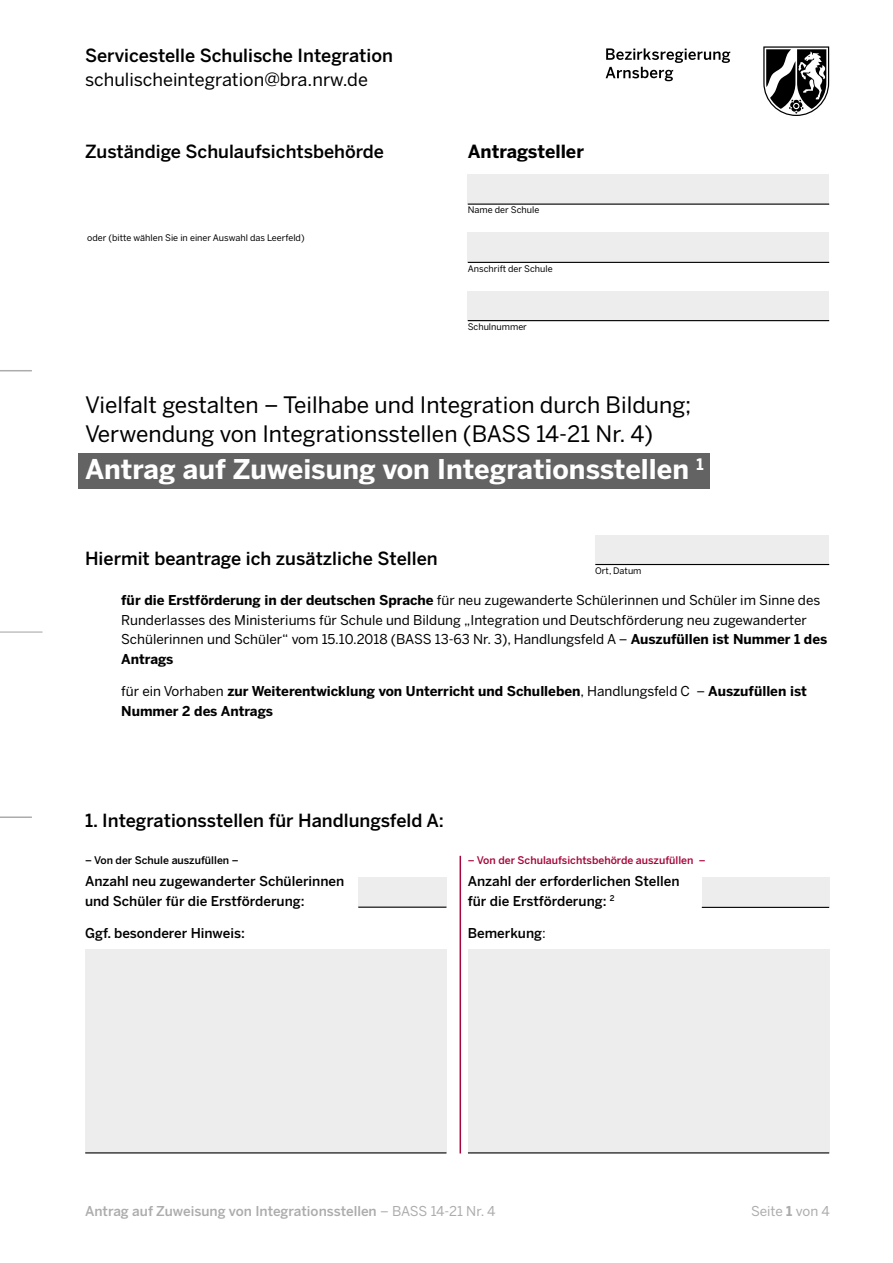
<style>
.page{position:relative;width:893px;height:1263px;background:#fff}
.page>*{position:absolute;margin:0;border:0;box-sizing:border-box;transform-origin:0 0}
.t1{font:700 27px "Benton Sans";color:#fff}
.t2{font:22.5px/28.5px "Benton Sans";color:#000}
.t3{font:500 18px "Benton Sans";color:#000}
.t4{font:18px "Benton Sans";color:#000}
.t5{font:700 18px "Benton Sans";color:#000}
.t6{font:13.5px/19.5px "Benton Sans";color:#000}
.t7{font:500 13.5px/19.5px "Benton Sans";color:#000}
.t8{font:700 13.5px/19.5px "Benton Sans";color:#000}
.t9{font:500 13.5px "Benton Sans";color:#acacac}
.t10{font:13.5px "Benton Sans";letter-spacing:-.005em;color:#acacac}
.t11{font:500 10.5px "Benton Sans";color:#a8063a}
.t12{font:500 10.5px "Benton Sans";color:#000}
.t13{font:9px "Benton Sans";color:#000}
.s1{font-weight:700}
.s2{font-weight:400}
</style>
<div class="page">
<hr style="left:0;top:631px;width:43px;height:2px;background:#acacac">
<hr style="left:0;top:370px;width:32px;height:1px;background:#acacac">
<hr style="left:0;top:816px;width:32px;height:2px;background:#acacac">
<svg style="left:606px;top:48px;width:124px;height:33px"></svg>
<svg style="left:763px;top:46px;width:66px;height:69px"></svg>
<div style="left:79px;top:454px;width:631px;height:35px;background:#646363"></div>
<div style="left:468px;top:174px;width:361px;height:30px;background:#ededed"></div>
<hr style="left:468px;top:204px;width:361px;height:1px;background:#000">
<div style="left:468px;top:233px;width:361px;height:29px;background:#ededed"></div>
<hr style="left:468px;top:262px;width:361px;height:1px;background:#000">
<div style="left:468px;top:291px;width:361px;height:30px;background:#ededed"></div>
<hr style="left:468px;top:320px;width:361px;height:1px;background:#000">
<div style="left:595px;top:535px;width:234px;height:29px;background:#ededed"></div>
<hr style="left:595px;top:564px;width:234px;height:1px;background:#000">
<div style="left:358px;top:877px;width:88px;height:30px;background:#ededed"></div>
<hr style="left:358px;top:907px;width:88px;height:1px;background:#000">
<div style="left:702px;top:878px;width:127px;height:29px;background:#ededed"></div>
<hr style="left:702px;top:907px;width:127px;height:1px;background:#000">
<div style="left:85px;top:949px;width:361px;height:203px;background:#ededed"></div>
<hr style="left:85px;top:1152px;width:361px;height:1px;background:#000">
<div style="left:468px;top:949px;width:361px;height:203px;background:#ededed"></div>
<hr style="left:468px;top:1152px;width:361px;height:1px;background:#000">
<hr style="left:460px;top:856px;width:1px;height:297px;background:#a8063a">
<h3 class="t3" style="left:85px;top:45px;width:309px">Servicestelle Schulische Integration</h3>
<h3 class="t4" style="left:85px;top:69px;width:284px">schulischeintegration@bra.nrw.de</h3>
<h3 class="t3" style="left:85px;top:140px;width:300px">Zuständige Schulaufsichtsbehörde</h3>
<p class="t13" style="left:87px;top:232px;width:219px">oder (bitte wählen Sie in einer Auswahl das Leerfeld)</p>
<h3 class="t5" style="left:468px;top:140px;width:118px">Antragsteller</h3>
<p class="t13" style="left:468px;top:205px;width:73px">Name der Schule</p>
<p class="t13" style="left:468px;top:263px;width:87px">Anschrift der Schule</p>
<p class="t13" style="left:468px;top:321px;width:61px">Schulnummer</p>
<h2 class="t2" style="left:85px;top:391px;width:608px">Vielfalt gestalten – Teilhabe und Integration durch Bildung;<br>Verwendung von Integrationsstellen (BASS 14-21 Nr. 4)</h2>
<h1 class="t1" style="left:85px;top:453px;width:620px">Antrag auf Zuweisung von Integrationsstellen <sup>1</sup></h1>
<h3 class="t3" style="left:85px;top:548px;width:354px">Hiermit beantrage ich zusätzliche Stellen</h3>
<p class="t6" style="left:121px;top:590px;width:708px"><span class="s1">für die Erstförderung in der deutschen Sprache</span> für neu zugewanderte Schülerinnen und Schüler im Sinne des Runderlasses des Ministeriums für Schule und Bildung „Integration und Deutschförderung neu zugewanderter Schülerinnen und Schüler“ vom 15.10.2018 (BASS 13-63 Nr. 3), Handlungsfeld A – <span class="s1">Auszufüllen ist Nummer 1 des Antrags</span></p>
<p class="t8" style="left:121px;top:681px;width:687px"><span class="s2">für ein Vorhaben</span> zur Weiterentwicklung von Unterricht und Schulleben<span class="s2">, Handlungsfeld C –</span> Auszufüllen ist<br>Nummer 2 des Antrags</p>
<p class="t13" style="left:595px;top:565px;width:48px">Ort, Datum</p>
<h3 class="t3" style="left:85px;top:810px;width:360px">1. Integrationsstellen für Handlungsfeld A:</h3>
<p class="t12" style="left:85px;top:854px;width:155px">– Von der Schule auszufüllen –</p>
<p class="t11" style="left:468px;top:854px;width:239px">– Von der Schulaufsichtsbehörde auszufüllen –</p>
<p class="t7" style="left:85px;top:871px;width:261px">Anzahl neu zugewanderter Schülerinnen und Schüler für die Erstförderung:</p>
<p class="t7" style="left:85px;top:923px;width:161px">Ggf. besonderer Hinweis:</p>
<p class="t7" style="left:468px;top:871px;width:213px">Anzahl der erforderlichen Stellen für die Erstförderung: <sup>2</sup></p>
<p class="t7" style="left:468px;top:923px;width:80px">Bemerkung<span class="s2">:</span></p>
<p class="t9" style="left:85px;top:1203px;width:412px">Antrag auf Zuweisung von Integrationsstellen <span class="s2">– BASS 14-21 Nr. 4</span></p>
<p class="t10" style="left:751px;top:1203px;width:80px">Seite <span class="s1">1</span> von 4</p>
</div>
